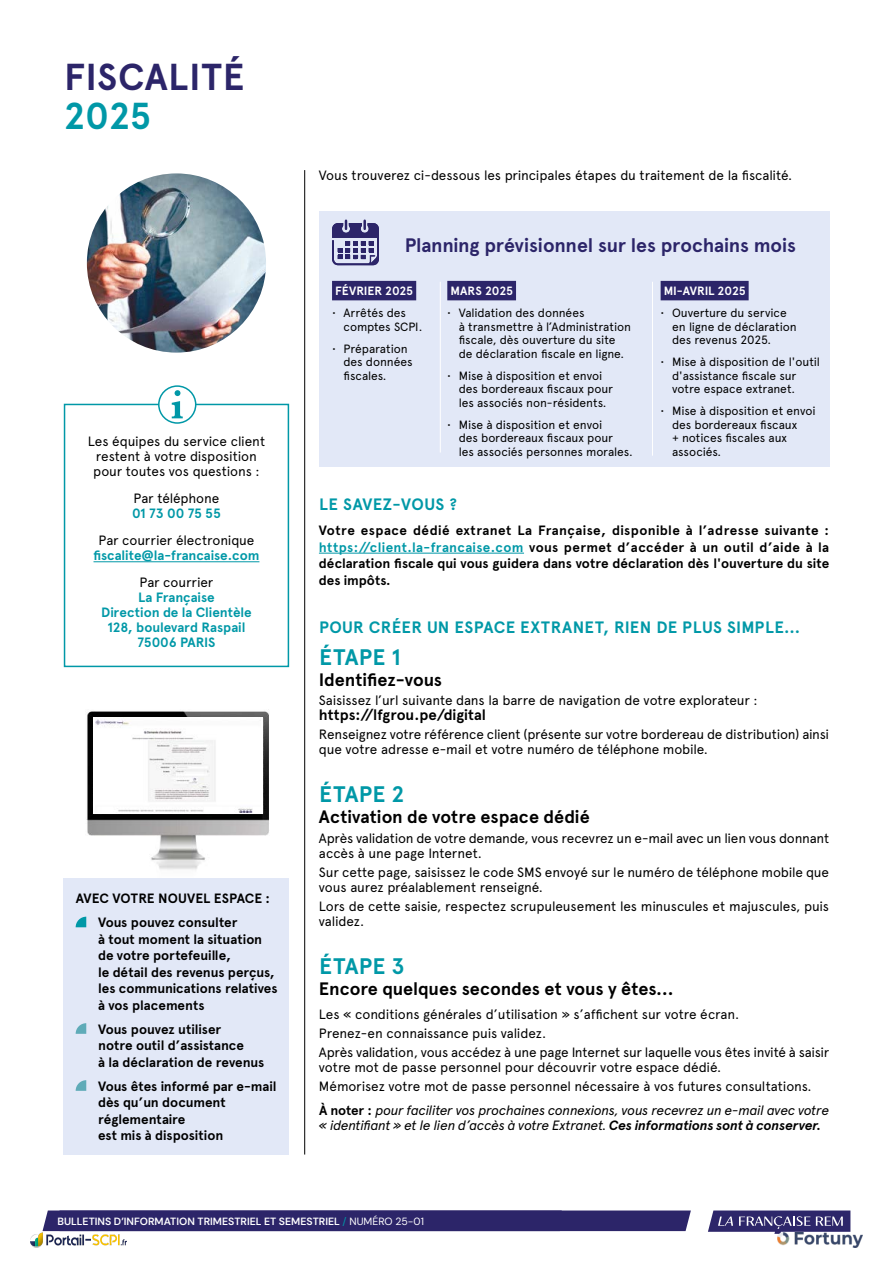
<style>
.page{position:relative;width:893px;height:1263px;background:#fff}
.page>*{position:absolute;margin:0;border:0;box-sizing:border-box;transform-origin:0 0}
.TITRE_1{font:700 37.5px/39px "Apercu";letter-spacing:.01em;color:#2c2569}
.t1{font:700 22.5px "Apercu";letter-spacing:.015em;color:#0098a7}
.Texte_courant{font:700 19.5px "Apercu";letter-spacing:-.005em;color:#2c2569}
.t2{font:700 18px "Apercu";color:#000}
.t3{font:700 16.5px "Apercu";letter-spacing:.02em;color:#0098a7}
.t4{font:700 15px "Apercu";color:#000}
.Texte_courant-2{font:13.5px/15px "Apercu";letter-spacing:-.01em;color:#000}
.Texte_courant-3{font:700 13.5px/16.5px "Apercu";letter-spacing:-.005em;color:#000}
.t5{font:italic 13.5px/15px "Apercu";letter-spacing:-.025em;color:#000}
.Texte_courant-4{font:700 13.5px "Apercu";letter-spacing:-.005em;color:#0098a7}
.Texte_cartouche{font:12px/13.5px "Apercu";letter-spacing:-.005em;color:#000}
.Texte_courant-5{font:700 12px "Apercu";letter-spacing:-.015em;color:#fff}
.t6{font:600 10.5px "DM Sans";color:#fff}
.s1{color:#0098a7}
.s2{font-weight:700;font-style:normal}
.s3{font-weight:700}
.s4{font-weight:400;color:#0098a7}
.s5{font-weight:400}
</style>
<div class="page">
<div style="left:43px;top:1210px;width:648px;height:21px;background:#2c2569"></div>
<svg style="left:708px;top:1210px;width:142px;height:24px;background:#595489"></svg>
<hr style="left:0;top:0;width:1px;height:1263px;background:#2c2569">
<hr style="left:319px;top:553px;width:205px;height:1px;background:#0098a7">
<div style="left:319px;top:212px;width:510px;height:255px;background:#e2e8f7"></div>
<div style="left:332px;top:281px;width:84px;height:19px;background:#2c2569"></div>
<div style="left:447px;top:281px;width:69px;height:19px;background:#2c2569"></div>
<hr style="left:440px;top:282px;width:1px;height:170px;background:#fff">
<div style="left:661px;top:281px;width:88px;height:19px;background:#2c2569"></div>
<hr style="left:652px;top:282px;width:1px;height:174px;background:#fff">
<svg style="left:332px;top:220px;width:47px;height:45px"></svg>
<hr style="left:304px;top:170px;width:1px;height:984px;background:#000">
<img style="left:86px;top:709px;width:183px;height:161px">
<img style="left:88px;top:712px;width:181px;height:123px">
<div style="left:94px;top:717px;width:169px;height:97px;background:#fff"></div>
<img style="left:96px;top:719px;width:157px;height:94px">
<div style="left:64px;top:878px;width:225px;height:276px;background:#e2e8f7"></div>
<svg style="left:76px;top:917px;width:10px;height:10px"></svg>
<svg style="left:76px;top:1023px;width:10px;height:11px"></svg>
<svg style="left:76px;top:1080px;width:10px;height:11px"></svg>
<div style="left:64px;top:404px;width:225px;height:263px;border:2px solid #0098a7"></div>
<hr style="left:93px;top:561px;width:166px;height:1px;background:#0098a7">
<div style="left:159px;top:386px;width:37px;height:37px;background:#fff;border-radius:50%"></div>
<div style="left:158px;top:385px;width:38px;height:39px;border:2px solid #0098a7;border-radius:50%"></div>
<svg style="left:172px;top:390px;width:11px;height:28px"></svg>
<img style="left:87px;top:173px;width:179px;height:180px;border-radius:90px">
<img style="left:777px;top:1233px;width:86px;height:15px">
<img style="left:30px;top:1233px;width:97px;height:15px">
<p class="TITRE_1" style="left:64px;top:58px;width:182px">FISCALITÉ<br><span class="s1">2025</span></p>
<p class="Texte_courant-2" style="left:88px;top:434px;width:179px">Les équipes du service client</p>
<p class="Texte_courant-2" style="left:93px;top:449px;width:168px">restent à votre disposition pour toutes vos questions :</p>
<p class="Texte_courant-2" style="left:134px;top:491px;width:87px">Par téléphone</p>
<p class="Texte_courant-4" style="left:132px;top:505px;width:90px">01 73 00 75 55</p>
<p class="Texte_courant-2" style="left:99px;top:533px;width:157px">Par courrier électronique</p>
<p class="Texte_courant-4" style="left:93px;top:547px;width:167px">fiscalite@la-francaise.com</p>
<p class="Texte_courant-2" style="left:140px;top:575px;width:75px">Par courrier</p>
<p class="Texte_courant-4" style="left:138px;top:589px;width:78px">La Française</p>
<p class="Texte_courant-4" style="left:101px;top:604px;width:152px">Direction de la Clientèle</p>
<p class="Texte_courant-4" style="left:107px;top:619px;width:139px">128, boulevard Raspail</p>
<p class="Texte_courant-4" style="left:138px;top:634px;width:79px">75006 PARIS</p>
<p class="Texte_courant-3" style="left:76px;top:890px;width:196px">AVEC VOTRE NOUVEL ESPACE :</p>
<p class="Texte_courant-3" style="left:98px;top:914px;width:141px">Vous pouvez consulter</p>
<p class="Texte_courant-3" style="left:98px;top:931px;width:166px">à tout moment la situation</p>
<p class="Texte_courant-3" style="left:98px;top:947px;width:134px">de votre portefeuille,</p>
<p class="Texte_courant-3" style="left:98px;top:964px;width:181px">le détail des revenus perçus, les communications relatives</p>
<p class="Texte_courant-3" style="left:98px;top:997px;width:108px">à vos placements</p>
<p class="Texte_courant-3" style="left:98px;top:1021px;width:125px">Vous pouvez utiliser</p>
<p class="Texte_courant-3" style="left:98px;top:1037px;width:147px">notre outil d’assistance</p>
<p class="Texte_courant-3" style="left:98px;top:1054px;width:168px">à la déclaration de revenus</p>
<p class="Texte_courant-3" style="left:98px;top:1078px;width:180px">Vous êtes informé par e-mail</p>
<p class="Texte_courant-3" style="left:98px;top:1094px;width:129px">dès qu’un document réglementaire</p>
<p class="Texte_courant-3" style="left:98px;top:1127px;width:127px">est mis à disposition</p>
<p class="Texte_courant-2" style="left:319px;top:167px;width:475px">Vous trouverez ci-dessous les principales étapes du traitement de la fiscalité.</p>
<p class="Texte_courant" style="left:405px;top:233px;width:393px">Planning prévisionnel sur les prochains mois</p>
<p class="Texte_courant-5" style="left:335px;top:284px;width:80px">FÉVRIER 2025</p>
<p class="Texte_cartouche" style="left:344px;top:306px;width:80px;text-indent:-11px">• Arrêtés des comptes SCPI.</p>
<p class="Texte_cartouche" style="left:344px;top:342px;width:71px;text-indent:-11px">• Préparation des données fiscales.</p>
<p class="Texte_courant-5" style="left:450px;top:284px;width:64px">MARS 2025</p>
<p class="Texte_cartouche" style="left:459px;top:306px;width:174px;text-indent:-11px">• Validation des données<br>à transmettre à l’Administration fiscale, dès ouverture du site de déclaration fiscale en ligne.</p>
<p class="Texte_cartouche" style="left:459px;top:369px;width:156px;text-indent:-11px">• Mise à disposition et envoi des bordereaux fiscaux pour les associés non-résidents.</p>
<p class="Texte_cartouche" style="left:459px;top:418px;width:175px;text-indent:-11px">• Mise à disposition et envoi<br>des bordereaux fiscaux pour<br>les associés personnes morales.</p>
<p class="Texte_courant-5" style="left:664px;top:284px;width:83px">MI-AVRIL 2025</p>
<p class="Texte_cartouche" style="left:672px;top:306px;width:126px;text-indent:-11px">• Ouverture du service en ligne de déclaration des revenus 2025.</p>
<p class="Texte_cartouche" style="left:672px;top:355px;width:149px;text-indent:-11px">• Mise à disposition de l'outil d'assistance fiscale sur votre espace extranet.</p>
<p class="Texte_cartouche" style="left:672px;top:404px;width:145px;text-indent:-11px">• Mise à disposition et envoi des bordereaux fiscaux<br>+ notices fiscales aux associés.</p>
<p class="t3" style="left:319px;top:494px;width:139px">LE SAVEZ-VOUS ?</p>
<p class="Texte_courant-3" style="left:319px;top:522px;width:512px;text-align:justify">Votre espace dédié extranet La Française, disponible à l’adresse suivante : <span class="s1">https://client.la-francaise.com</span> vous permet d’accéder à un outil d’aide à la déclaration fiscale qui vous guidera dans votre déclaration dès l'ouverture du site des impôts.</p>
<p class="t3" style="left:319px;top:617px;width:483px">POUR CRÉER UN ESPACE EXTRANET, RIEN DE PLUS SIMPLE…</p>
<p class="t1" style="left:319px;top:643px;width:83px">ÉTAPE 1</p>
<p class="t2" style="left:319px;top:669px;width:125px">Identifiez-vous</p>
<p class="Texte_courant-2" style="left:319px;top:693px;width:440px">Saisissez l’url suivante dans la barre de navigation de votre explorateur :</p>
<p class="t4" style="left:319px;top:706px;width:169px">https://lfgrou.pe/digital</p>
<p class="Texte_courant-2" style="left:319px;top:727px;width:512px">Renseignez votre référence client (présente sur votre bordereau de distribution) ainsi que votre adresse e-mail et votre numéro de téléphone mobile.</p>
<p class="t1" style="left:319px;top:781px;width:87px">ÉTAPE 2</p>
<p class="t2" style="left:319px;top:806px;width:272px">Activation de votre espace dédié</p>
<p class="Texte_courant-2" style="left:319px;top:830px;width:512px">Après validation de votre demande, vous recevrez un e-mail avec un lien vous donnant accès à une page Internet.</p>
<p class="Texte_courant-2" style="left:319px;top:864px;width:512px">Sur cette page, saisissez le code SMS envoyé sur le numéro de téléphone mobile que vous aurez préalablement renseigné.</p>
<p class="Texte_courant-2" style="left:319px;top:899px;width:512px">Lors de cette saisie, respectez scrupuleusement les minuscules et majuscules, puis validez.</p>
<p class="t1" style="left:319px;top:953px;width:87px">ÉTAPE 3</p>
<p class="t2" style="left:319px;top:978px;width:356px">Encore quelques secondes et vous y êtes…</p>
<p class="Texte_courant-2" style="left:319px;top:1006px;width:422px">Les « conditions générales d’utilisation » s’affichent sur votre écran.</p>
<p class="Texte_courant-2" style="left:319px;top:1025px;width:229px">Prenez-en connaissance puis validez.</p>
<p class="Texte_courant-2" style="left:319px;top:1045px;width:512px">Après validation, vous accédez à une page Internet sur laquelle vous êtes invité à saisir votre mot de passe personnel pour découvrir votre espace dédié.</p>
<p class="Texte_courant-2" style="left:319px;top:1079px;width:494px">Mémorisez votre mot de passe personnel nécessaire à vos futures consultations.</p>
<p class="t5" style="left:319px;top:1101px;width:512px"><span class="s2">À noter :</span> pour faciliter vos prochaines connexions, vous recevrez un e-mail avec votre « identifiant » et le lien d’accès à votre Extranet. <span class="s3">Ces informations sont à conserver.</span></p>
<p class="t6" style="left:57px;top:1214px;width:368px">BULLETINS D’INFORMATION TRIMESTRIEL ET SEMESTRIEL <span class="s4">/</span> <span class="s5">NUMÉRO 25-01</span></p>
</div>
